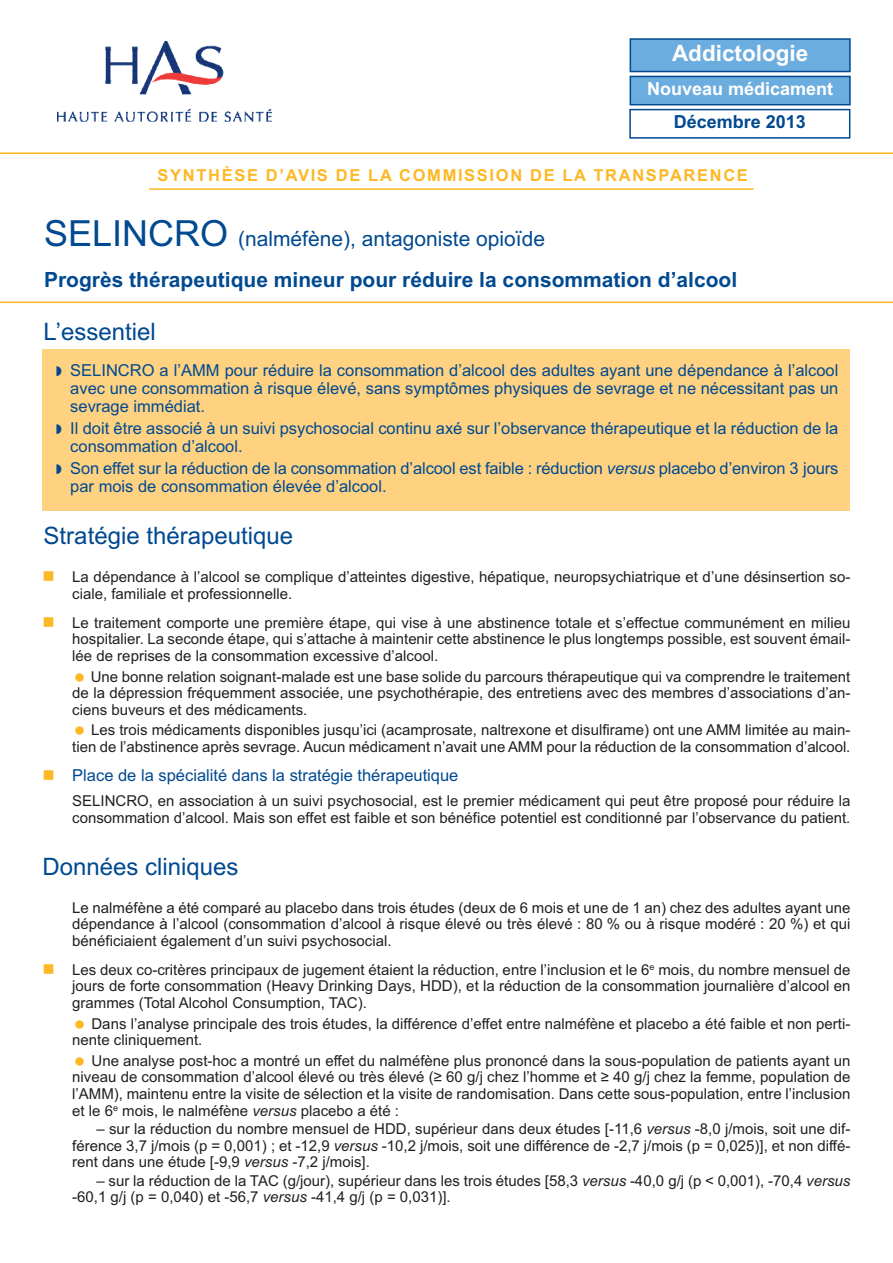
<style>
.page{position:relative;width:893px;height:1263px;background:#fff}
.page>*{position:absolute;margin:0;border:0;box-sizing:border-box;transform-origin:0 0}
.t1{font:24px "Arial";color:#014990}
.t2{font:700 22.5px "Arial";color:#fff}
.t3{font:700 21px/41px "Arial";color:#014990}
.t4{font:700 18px "Arial";color:#fff}
.t5{font:700 18px "Arial";color:#014990}
.t6{font:16.5px/18px "Arial";color:#014990}
.t7{font:700 16.5px "Arial";letter-spacing:.1em;color:#fcb825}
.t8{font:15px/16.5px "Arial";color:#231f20;text-align:justify}
.s1{font-weight:400;font-size:36px}
.s2{font-weight:400}
.s3{font-style:italic}
.s4{color:#fcb825}
</style>
<div class="page">
<hr style="left:0;top:302px;width:893px;height:1px;background:#fcb825">
<img style="left:57px;top:41px;width:214px;height:81px">
<hr style="left:0;top:152px;width:893px;height:2px;background:#fcb825">
<div style="left:43px;top:349px;width:807px;height:161px;background:#fed281"></div>
<hr style="left:149px;top:188px;width:605px;height:2px;background:#fcb825">
<div style="left:629px;top:109px;width:221px;height:30px;border:2px solid #014990"></div>
<div style="left:631px;top:77px;width:218px;height:27px;background:#6caddf"></div>
<div style="left:630px;top:76px;width:221px;height:29px;border:2px solid #014990"></div>
<div style="left:631px;top:40px;width:218px;height:31px;background:#6caddf"></div>
<div style="left:630px;top:38px;width:221px;height:34px;border:2px solid #014990"></div>
<h2 class="t2" style="left:672px;top:40px;width:138px">Addictologie</h2>
<p class="t4" style="left:647px;top:78px;width:188px">Nouveau médicament</p>
<p class="t5" style="left:674px;top:112px;width:134px">Décembre 2013</p>
<p class="t7" style="left:158px;top:166px;width:592px">SYNTHÈSE D’AVIS DE LA COMMISSION DE LA TRANSPARENCE</p>
<h3 class="t3" style="left:44px;top:218px;width:695px"><span class="s1">SELINCRO</span> <span class="s2">(nalméfène), antagoniste opioïde<br></span>Progrès thérapeutique mineur pour réduire la consommation d’alcool</h3>
<h1 class="t1" style="left:44px;top:317px;width:114px">L’essentiel</h1>
<p class="t6" style="left:70px;top:361px;width:770px;text-align:justify">SELINCRO a l’AMM pour réduire la consommation d’alcool des adultes ayant une dépendance à l’alcool avec une consommation à risque élevé, sans symptômes physiques de sevrage et ne nécessitant pas un sevrage immédiat.</p>
<p class="t6" style="left:70px;top:419px;width:770px">Il doit être associé à un suivi psychosocial continu axé sur l’observance thérapeutique et la réduction de la consommation d’alcool.</p>
<p class="t6" style="left:70px;top:459px;width:770px">Son effet sur la réduction de la consommation d’alcool est faible : réduction <span class="s3">versus</span> placebo d’environ 3 jours par mois de consommation élevée d’alcool.</p>
<h1 class="t1" style="left:44px;top:522px;width:251px">Stratégie thérapeutique</h1>
<p class="t8" style="left:72px;top:569px;width:780px;text-indent:-30px"><span class="s4">■</span> La dépendance à l’alcool se complique d’atteintes digestive, hépatique, neuropsychiatrique et d’une désinsertion so&shy;ciale, familiale et professionnelle.</p>
<p class="t8" style="left:72px;top:614px;width:780px;text-indent:-30px"><span class="s4">■</span> Le traitement comporte une première étape, qui vise à une abstinence totale et s’effectue communément en milieu hospitalier. La seconde étape, qui s’attache à maintenir cette abstinence le plus longtemps possible, est souvent émail&shy;lée de reprises de la consommation excessive d’alcool.</p>
<p class="t8" style="left:72px;top:668px;width:780px;text-indent:19px">Une bonne relation soignant-malade est une base solide du parcours thérapeutique qui va comprendre le traitement de la dépression fréquemment associée, une psychothérapie, des entretiens avec des membres d’associations d’an&shy;ciens buveurs et des médicaments.</p>
<p class="t8" style="left:72px;top:722px;width:780px;text-align:right">Les trois médicaments disponibles jusqu’ici (acamprosate, naltrexone et disulfirame) ont une AMM limitée au main&shy;tien de l’abstinence après sevrage. Aucun médicament n’avait une AMM pour la réduction de la consommation d’alcool.</p>
<p class="t6" style="left:43px;top:766px;width:417px"><span class="s4">■</span> Place de la spécialité dans la stratégie thérapeutique</p>
<p class="t8" style="left:72px;top:793px;width:780px">SELINCRO, en association à un suivi psychosocial, est le premier médicament qui peut être proposé pour réduire la consommation d’alcool. Mais son effet est faible et son bénéfice potentiel est conditionné par l’observance du patient.</p>
<h1 class="t1" style="left:43px;top:853px;width:198px">Données cliniques</h1>
<p class="t8" style="left:72px;top:899px;width:780px">Le nalméfène a été comparé au placebo dans trois études (deux de 6 mois et une de 1 an) chez des adultes ayant une dépendance à l’alcool (consommation d’alcool à risque élevé ou très élevé : 80 % ou à risque modéré : 20 %) et qui bénéficiaient également d’un suivi psychosocial.</p>
<p class="t8" style="left:72px;top:961px;width:780px;text-indent:-30px"><span class="s4">■</span> Les deux co-critères principaux de jugement étaient la réduction, entre l’inclusion et le 6<sup>e</sup> mois, du nombre mensuel de jours de forte consommation (Heavy Drinking Days, HDD), et la réduction de la consommation journalière d’alcool en grammes (Total Alcohol Consumption, TAC).</p>
<p class="t8" style="left:72px;top:1015px;width:780px;text-indent:19px">Dans l’analyse principale des trois études, la différence d’effet entre nalméfène et placebo a été faible et non perti&shy;nente cliniquement.</p>
<p class="t8" style="left:72px;top:1052px;width:780px;text-indent:19px">Une analyse post-hoc a montré un effet du nalméfène plus prononcé dans la sous-population de patients ayant un niveau de consommation d’alcool élevé ou très élevé (≥ 60 g/j chez l’homme et ≥ 40 g/j chez la femme, population de l’AMM), maintenu entre la visite de sélection et la visite de randomisation. Dans cette sous-population, entre l’inclusion et le 6<sup>e</sup> mois, le nalméfène <span class="s3">versus</span> placebo a été :</p>
<p class="t8" style="left:72px;top:1121px;width:780px;text-indent:24px">– sur la réduction du nombre mensuel de HDD, supérieur dans deux études [-11,6 <span class="s3">versus</span> -8,0 j/mois, soit une dif&shy;férence 3,7 j/mois (p = 0,001) ; et -12,9 <span class="s3">versus</span> -10,2 j/mois, soit une différence de -2,7 j/mois (p = 0,025)], et non diffé&shy;rent dans une étude [-9,9 <span class="s3">versus</span> -7,2 j/mois].</p>
<p class="t8" style="left:72px;top:1172px;width:780px;text-indent:24px">– sur la réduction de la TAC (g/jour), supérieur dans les trois études [58,3 <span class="s3">versus</span> -40,0 g/j (p &lt; 0,001), -70,4 <span class="s3">versus </span>-60,1 g/j (p = 0,040) et -56,7 <span class="s3">versus</span> -41,4 g/j (p = 0,031)].</p>
</div>
